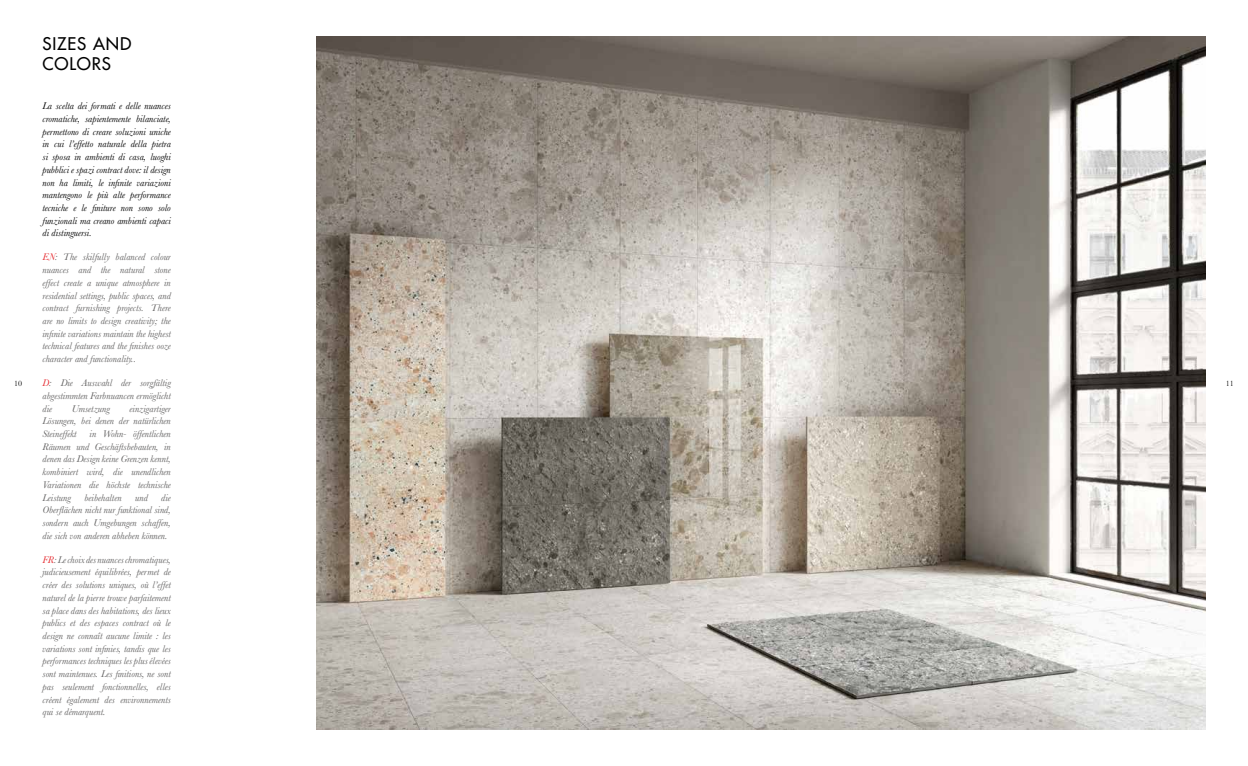
<style>
.page{position:relative;width:1248px;height:766px;background:#fff}
.page>*{position:absolute;margin:0;border:0;box-sizing:border-box;transform-origin:0 0}
.t1{font:500 17px/20.4px "Futura Std";letter-spacing:.05em;color:#000}
.t2{font:italic 10px/12.7px "Baskerville";color:#646363;text-align:justify}
.t3{font:italic 10px/12.7px "Baskerville";color:#000;text-align:justify}
.t4{font:8px "Baskerville";color:#000}
.s1{color:#e62d32}
</style>
<div class="page">
<img style="left:316px;top:36px;width:889px;height:693px">
<h1 class="t1" style="left:43px;top:34px;width:90px">SIZES AND<br>COLORS</h1>
<p class="t3" style="left:43px;top:100px;width:130px">La scelta dei formati e delle nuances cromatiche, sapientemente bilanciate, permettono di creare soluzioni uniche in cui l’effetto naturale della pietra si sposa in ambienti di casa, luoghi pubblici e spazi contract dove: il design non ha limiti, le infinite variazioni mantengono le più alte performance tecniche e le finiture non sono solo funzionali ma creano ambienti capaci di distinguersi.</p>
<p class="t2" style="left:43px;top:251px;width:130px"><span class="s1">EN</span>: The skilfully balanced colour nuances and the natural stone effect create a unique atmosphere in residential settings, public spaces, and contract furnishing projects. There are no limits to design creativity; the infinite variations maintain the highest technical features and the finishes ooze character and functionality..</p>
<p class="t2" style="left:43px;top:376px;width:130px"><span class="s1">D</span>: Die Auswahl der sorgfältig abgestimmten Farbnuancen ermöglicht die</p>
<p class="t4" style="left:14px;top:378px;width:9px">10</p>
<p class="t4" style="left:1225px;top:378px;width:9px">11</p>
<p class="t2" style="left:43px;top:402px;width:130px;text-indent:87px">einzigartiger Lösungen, bei denen der natürlichen Steineffekt</p>
<p class="t2" style="left:72px;top:402px;width:40px">Umsetzung</p>
<p class="t2" style="left:43px;top:427px;width:130px;text-indent:47px">in Wohn- öffentlichen Räumen und Geschäftsbebauten, in denen das Design keine Grenzen kennt, kombiniert wird, die unendlichen Variationen die höchste technische Leistung</p>
<p class="t2" style="left:43px;top:491px;width:130px;text-indent:119px">die Oberflächen nicht nur funktional sind, sondern auch Umgebungen schaffen, die sich von anderen abheben können.</p>
<p class="t2" style="left:43px;top:553px;width:130px"><span class="s1">FR</span>: Le choix des nuances chromatiques, judicieusement équilibrées, permet de créer des solutions uniques, où l’effet naturel de la pierre trouve parfaitement sa place dans des habitations, des lieux publics et des espaces contract où le design ne connaît aucune limite : les variations sont infinies, tandis que les performances techniques les plus élevées sont maintenues. Les finitions, ne sont pas seulement fonctionnelles, elles créent également des environnements qui se démarquent.</p>
<p class="t2" style="left:84px;top:491px;width:39px">beibehalten</p>
<p class="t2" style="left:135px;top:491px;width:14px">und</p>
</div>
